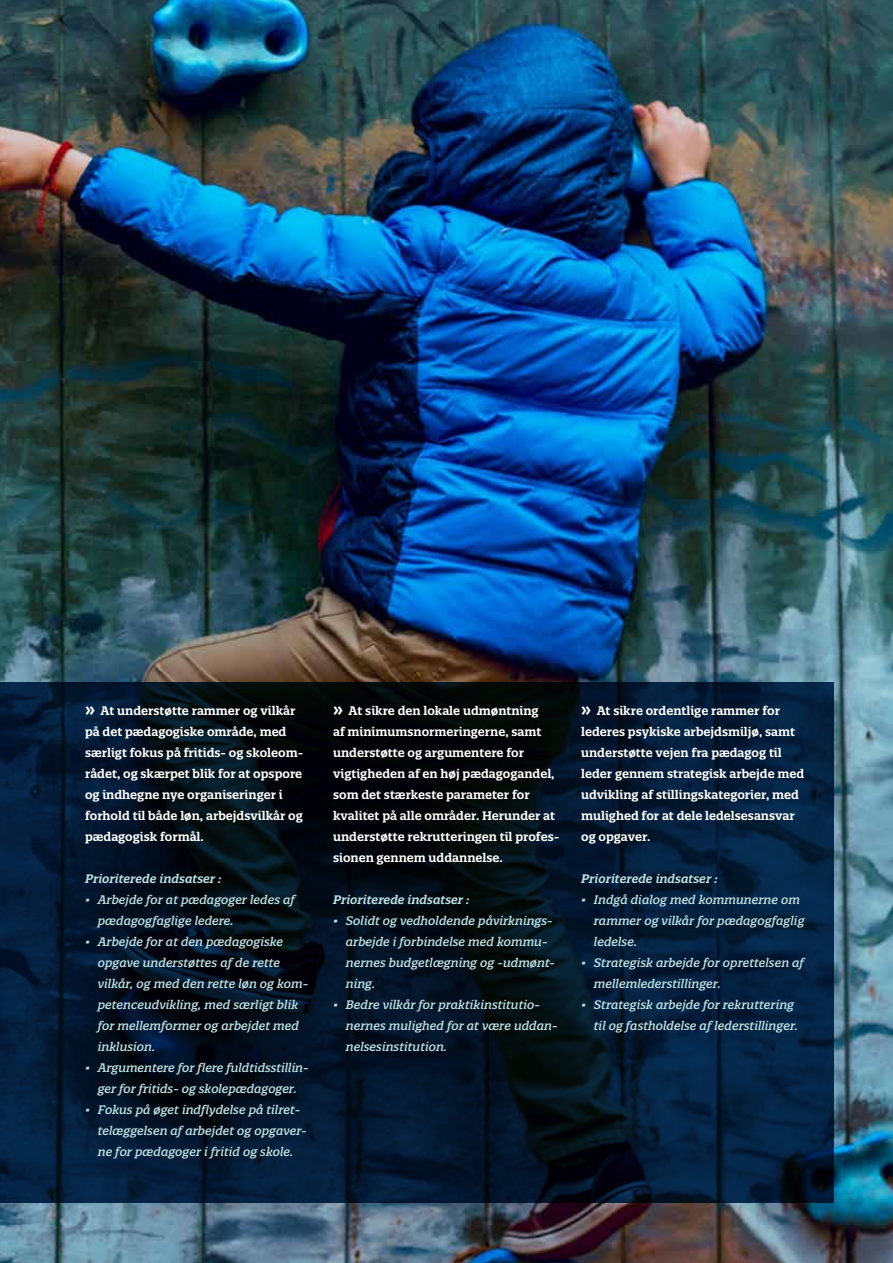
<style>
.page{position:relative;width:893px;height:1263px;background:#fff}
.page>*{position:absolute;margin:0;border:0;box-sizing:border-box;transform-origin:0 0}
.t1{font:italic 500 12px/21px "Quatro Slab";color:#bee0e3}
.t2{font:600 12px/21px "Quatro Slab";color:#fff}
.t3{font:italic 600 12px "Quatro Slab";color:#bee0e3}
.s1{font-weight:700;font-size:16.5px}
</style>
<div class="page">
<img style="left:0;top:0;width:893px;height:1263px">
<svg style="left:0;top:682px;width:833px;height:521px;background:#031528"></svg>
<p class="t2" style="left:85px;top:700px;width:220px"><span class="s1">»</span> At understøtte rammer og vilkår på det pædagogiske område, med særligt fokus på fritids- og skoleom&shy;rådet, og skærpet blik for at opspore og indhegne nye organiseringer i forhold til både løn, arbejdsvilkår og pædagogisk formål.</p>
<p class="t3" style="left:85px;top:871px;width:138px">Prioriterede indsatser :</p>
<p class="t1" style="left:98px;top:889px;width:199px;text-indent:-13px">• Arbejde for at pædagoger ledes af pædagogfaglige ledere.</p>
<p class="t1" style="left:98px;top:931px;width:212px;text-indent:-13px">• Arbejde for at den pædagogiske opgave understøttes af de rette vilkår, og med den rette løn og kom&shy;petenceudvikling, med særligt blik for mellemformer og arbejdet med inklusion.</p>
<p class="t1" style="left:85px;top:1057px;width:225px;text-align:center">• Argumentere for flere fuldtidsstillin&shy;ger for fritids- og skolepædagoger.</p>
<p class="t1" style="left:98px;top:1099px;width:210px;text-indent:-13px">• Fokus på øget indflydelse på tilret&shy;telæggelsen af arbejdet og opgaver&shy;ne for pædagoger i fritid og skole.</p>
<p class="t2" style="left:333px;top:700px;width:228px"><span class="s1">»</span> At sikre den lokale udmøntning<br>af minimumsnormeringerne, samt understøtte og argumentere for vigtigheden af en høj pædagogandel, som det stærkeste parameter for kvalitet på alle områder. Herunder at understøtte rekrutteringen til profes&shy;sionen gennem uddannelse.</p>
<p class="t3" style="left:333px;top:892px;width:138px">Prioriterede indsatser :</p>
<p class="t1" style="left:346px;top:910px;width:211px;text-indent:-13px">• Solidt og vedholdende påvirknings&shy;arbejde i forbindelse med kommu&shy;nernes budgetlægning og -udmønt&shy;ning.</p>
<p class="t1" style="left:346px;top:994px;width:213px;text-indent:-13px">• Bedre vilkår for praktikinstitutio&shy;nernes mulighed for at være uddan&shy;nelsesinstitution.</p>
<p class="t2" style="left:581px;top:700px;width:225px"><span class="s1">»</span> At sikre ordentlige rammer for lederes psykiske arbejdsmiljø, samt understøtte vejen fra pædagog til leder gennem strategisk arbejde med udvikling af stillingskategorier, med mulighed for at dele ledelsesansvar og opgaver.</p>
<p class="t3" style="left:581px;top:871px;width:138px">Prioriterede indsatser :</p>
<p class="t1" style="left:594px;top:889px;width:212px;text-indent:-13px">• Indgå dialog med kommunerne om rammer og vilkår for pædagogfaglig ledelse.</p>
<p class="t1" style="left:594px;top:952px;width:212px;text-indent:-13px">• Strategisk arbejde for oprettelsen af mellemlederstillinger.</p>
<p class="t1" style="left:594px;top:994px;width:206px;text-indent:-13px">• Strategisk arbejde for rekruttering til og fastholdelse af lederstillinger.</p>
</div>
